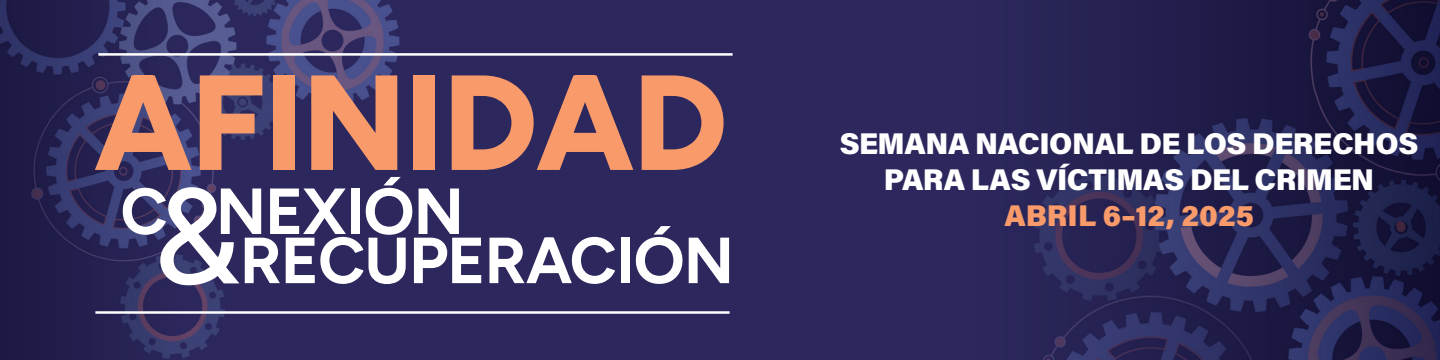
<style>
.page{position:relative;width:1440px;height:360px;background:#fff}
.page>*{position:absolute;margin:0;border:0;box-sizing:border-box;transform-origin:0 0}
.t1{font:800 135px "Figtree";letter-spacing:-.015em;color:#f89a6a}
.t2{font:700 65px/49.2px "Figtree";letter-spacing:-.015em;color:#fff}
.t3{font:30px/36px "Acumin Variable Concept";letter-spacing:-.015em;color:#fff;text-align:center}
.t4{font:30px "Acumin Variable Concept";color:#f89a6a}
.s1{font-weight:400;font-size:57.5px}
</style>
<div class="page">
<img style="left:0;top:0;width:1440px;height:360px">
<hr style="left:98px;top:53px;width:635px;height:3px;background:#fff">
<hr style="left:95px;top:311px;width:635px;height:3px;background:#fff">
<svg style="left:160px;top:187px;width:79px;height:98px"></svg>
<h1 class="t1" style="left:94px;top:40px;width:635px">AFINIDAD</h1>
<h2 class="t2" style="left:240px;top:186px;width:496px;text-indent:-119px">C<span class="s1">O</span>NEXIÓN<br>RECUPERACIÓN</h2>
<p class="t3" style="left:840px;top:124px;width:580px">SEMANA NACIONAL DE LOS DERECHOS<br>PARA LAS VÍCTIMAS DEL CRIMEN</p>
<p class="t4" style="left:1005px;top:194px;width:251px">ABRIL 6–12, 2025</p>
</div>
